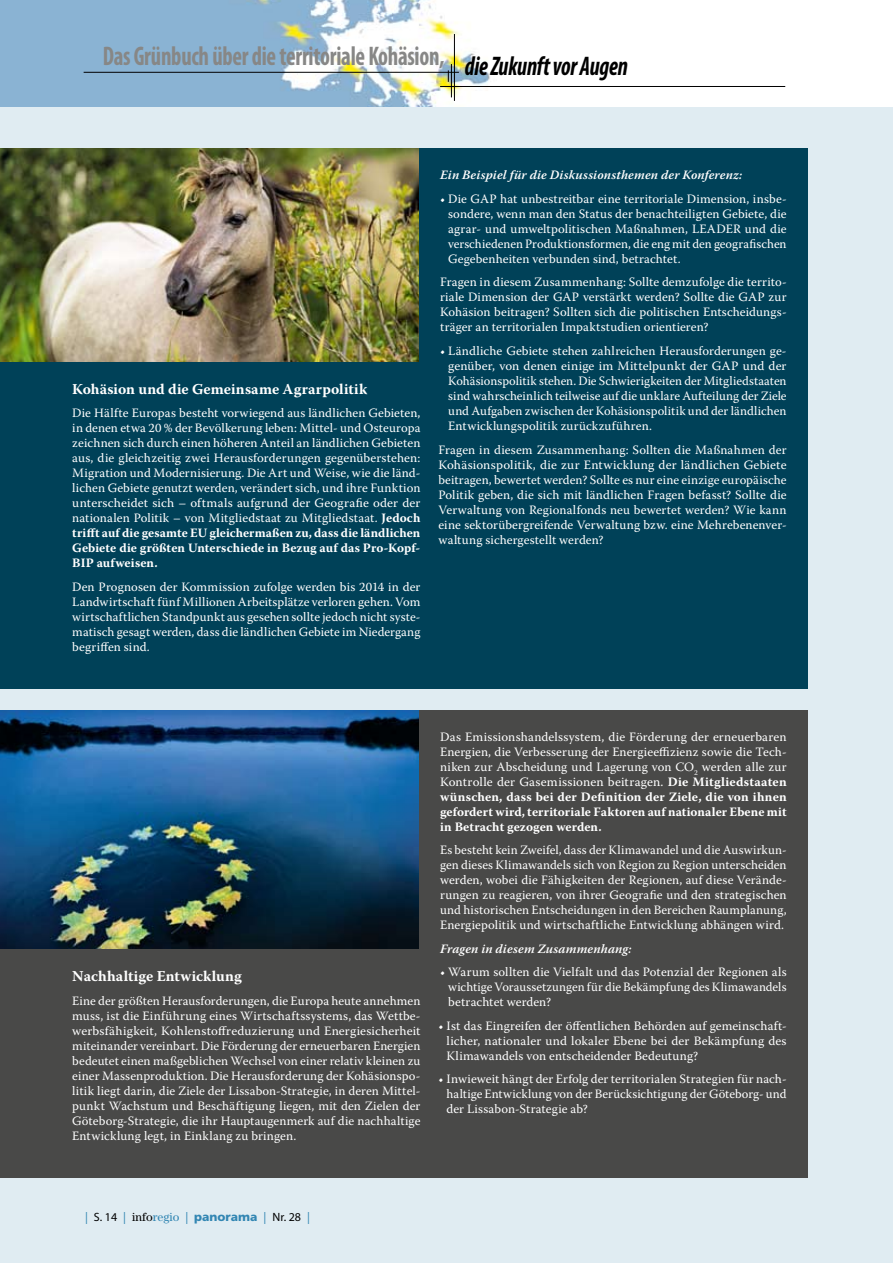
<style>
.page{position:relative;width:893px;height:1263px;background:#e0ecf2}
.page>*{position:absolute;margin:0;border:0;box-sizing:border-box;transform-origin:0 0}
.t1{font:700 condensed 27px "Myriad Pro";letter-spacing:-.01em;color:#878786;scale:.85 1}
.t2{font:700 15px "Warnock Pro";letter-spacing:.005em;color:#fff}
.t3{font:12.75px/15px "Warnock Pro";letter-spacing:.01em;color:#fff;text-align:justify}
.t4{font:italic 600 12.75px "Warnock Pro";letter-spacing:.015em;color:#fff}
.t5{font:12px "Myriad Pro";color:#000}
.s1{font-style:italic;color:#000}
.s2{font-weight:700}
.s3{color:#3286b3}
.s4{font-family:"Century Std"}
.s5{font-family:"Century Std";color:#3286b3}
.s6{font-family:"Frutiger LT Std";font-weight:900;color:#3286b3}
</style>
<div class="page">
<img style="left:0;top:0;width:893px;height:106px">
<hr style="left:440px;top:86px;width:345px;height:1px;background:#000">
<hr style="left:84px;top:72px;width:375px;height:1px;background:#000">
<hr style="left:454px;top:34px;width:1px;height:67px;background:#000">
<hr style="left:451px;top:64px;width:1px;height:33px;background:#000">
<div style="left:0;top:149px;width:808px;height:540px;background:#004158"></div>
<div style="left:0;top:710px;width:808px;height:468px;background:#494948"></div>
<img style="left:0;top:149px;width:419px;height:212px">
<img style="left:0;top:710px;width:419px;height:239px">
<h1 class="t1" style="left:103px;top:39px;width:619px">Das Grünbuch über die territoriale Kohäsion, <span class="s1">die Zukunft vor Augen</span></h1>
<p class="t2" style="left:72px;top:380px;width:296px">Kohäsion und die Gemeinsame Agrarpolitik</p>
<p class="t3" style="left:72px;top:405px;width:350px">Die Hälfte Europas besteht vorwiegend aus ländlichen Gebieten, in denen etwa 20 % der Bevölkerung leben: Mittel- und Osteuropa zeichnen sich durch einen höheren Anteil an ländlichen Gebieten aus, die gleichzeitig zwei Herausforderungen gegenüberstehen:<br>Migration und Modernisierung. Die Art und Weise, wie die länd&shy;lichen Gebiete genutzt werden, verändert sich, und ihre Funktion unterscheidet sich – oftmals aufgrund der Geografie oder der nationalen Politik – von Mitgliedstaat zu Mitgliedstaat. <span class="s2">Jedoch trifft auf die gesamte EU gleichermaßen zu, dass die ländlichen Gebiete die größten Unterschiede in Bezug auf das Pro-Kopf-BIP aufweisen.</span></p>
<p class="t3" style="left:72px;top:579px;width:350px">Den Prognosen der Kommission zufolge werden bis 2014 in der Landwirtschaft fünf Millionen Arbeitsplätze verloren gehen. Vom wirtschaftlichen Standpunkt aus gesehen sollte jedoch nicht syste&shy;matisch gesagt werden, dass die ländlichen Gebiete im Niedergang begriffen sind.</p>
<p class="t4" style="left:440px;top:168px;width:304px">Ein Beispiel für die Diskussionsthemen der Konferenz:</p>
<p class="t3" style="left:448px;top:191px;width:340px;text-indent:-8px">• Die GAP hat unbestreitbar eine territoriale Dimension, insbe&shy;sondere, wenn man den Status der benachteiligten Gebiete, die agrar- und umweltpolitischen Maßnahmen, LEADER und die verschiedenen Produktionsformen, die eng mit den geografischen Gegebenheiten verbunden sind, betrachtet.</p>
<p class="t3" style="left:440px;top:275px;width:348px">Fragen in diesem Zusammenhang: Sollte demzufolge die territo&shy;riale Dimension der GAP verstärkt werden? Sollte die GAP zur Kohäsion beitragen? Sollten sich die politischen Entscheidungs&shy;träger an territorialen Impaktstudien orientieren?</p>
<p class="t3" style="left:448px;top:343px;width:340px;text-indent:-8px">• Ländliche Gebiete stehen zahlreichen Herausforderungen ge&shy;genüber, von denen einige im Mittelpunkt der GAP und der Kohäsionspolitik stehen. Die Schwierigkeiten der Mitgliedstaaten sind wahrscheinlich teilweise auf die unklare Aufteilung der Ziele und Aufgaben zwischen der Kohäsionspolitik und der ländlichen Entwicklungspolitik zurückzuführen.</p>
<p class="t3" style="left:438px;top:442px;width:350px">Fragen in diesem Zusammenhang: Sollten die Maßnahmen der Kohäsionspolitik, die zur Entwicklung der ländlichen Gebiete beitragen, bewertet werden? Sollte es nur eine einzige europäische Politik geben, die sich mit ländlichen Fragen befasst? Sollte die Verwaltung von Regionalfonds neu bewertet werden? Wie kann eine sektorübergreifende Verwaltung bzw. eine Mehrebenenver&shy;waltung sichergestellt werden?</p>
<p class="t2" style="left:72px;top:967px;width:171px">Nachhaltige Entwicklung</p>
<p class="t3" style="left:72px;top:993px;width:350px">Eine der größten Herausforderungen, die Europa heute annehmen muss, ist die Einführung eines Wirtschaftssystems, das Wettbe&shy;werbsfähigkeit, Kohlenstoffreduzierung und Energiesicherheit miteinander vereinbart. Die Förderung der erneuerbaren Energien bedeutet einen maßgeblichen Wechsel von einer relativ kleinen zu einer Massenproduktion. Die Herausforderung der Kohäsionspo&shy;litik liegt darin, die Ziele der Lissabon-Strategie, in deren Mittel&shy;punkt Wachstum und Beschäftigung liegen, mit den Zielen der Göteborg-Strategie, die ihr Hauptaugenmerk auf die nachhaltige Entwicklung legt, in Einklang zu bringen.</p>
<p class="t3" style="left:440px;top:729px;width:348px">Das Emissionshandelssystem, die Förderung der erneuerbaren Energien, die Verbesserung der Energieeffizienz sowie die Tech&shy;niken zur Abscheidung und Lagerung von CO<sub>2</sub> werden alle zur Kontrolle der Gasemissionen beitragen. <span class="s2">Die Mitgliedstaaten wünschen, dass bei der Definition der Ziele, die von ihnen gefordert wird, territoriale Faktoren auf nationaler Ebene mit in Betracht gezogen werden.</span></p>
<p class="t3" style="left:440px;top:842px;width:348px">Es besteht kein Zweifel, dass der Klimawandel und die Auswirkun&shy;gen dieses Klimawandels sich von Region zu Region unterscheiden werden, wobei die Fähigkeiten der Regionen, auf diese Verände&shy;rungen zu reagieren, von ihrer Geografie und den strategischen und historischen Entscheidungen in den Bereichen Raumplanung, Energiepolitik und wirtschaftliche Entwicklung abhängen wird.</p>
<p class="t4" style="left:440px;top:941px;width:193px">Fragen in diesem Zusammenhang:</p>
<p class="t3" style="left:448px;top:964px;width:340px;text-indent:-8px">• Warum sollten die Vielfalt und das Potenzial der Regionen als wichtige Voraussetzungen für die Bekämpfung des Klimawandels betrachtet werden?</p>
<p class="t3" style="left:447px;top:1018px;width:342px;text-indent:-8px">• Ist das Eingreifen der öffentlichen Behörden auf gemeinschaft&shy;licher, nationaler und lokaler Ebene bei der Bekämpfung des Klimawandels von entscheidender Bedeutung?</p>
<p class="t3" style="left:447px;top:1071px;width:342px;text-indent:-8px">• Inwieweit hängt der Erfolg der territorialen Strategien für nach&shy;haltige Entwicklung von der Berücksichtigung der Göteborg- und der Lissabon-Strategie ab?</p>
<p class="t5" style="left:85px;top:1209px;width:226px"><span class="s3">|</span> S. 14 <span class="s3">|</span> <span class="s4">info</span><span class="s5">regio</span> <span class="s3">|</span> <span class="s6">panorama</span> <span class="s3">|</span> Nr. 28 <span class="s3">|</span></p>
</div>
